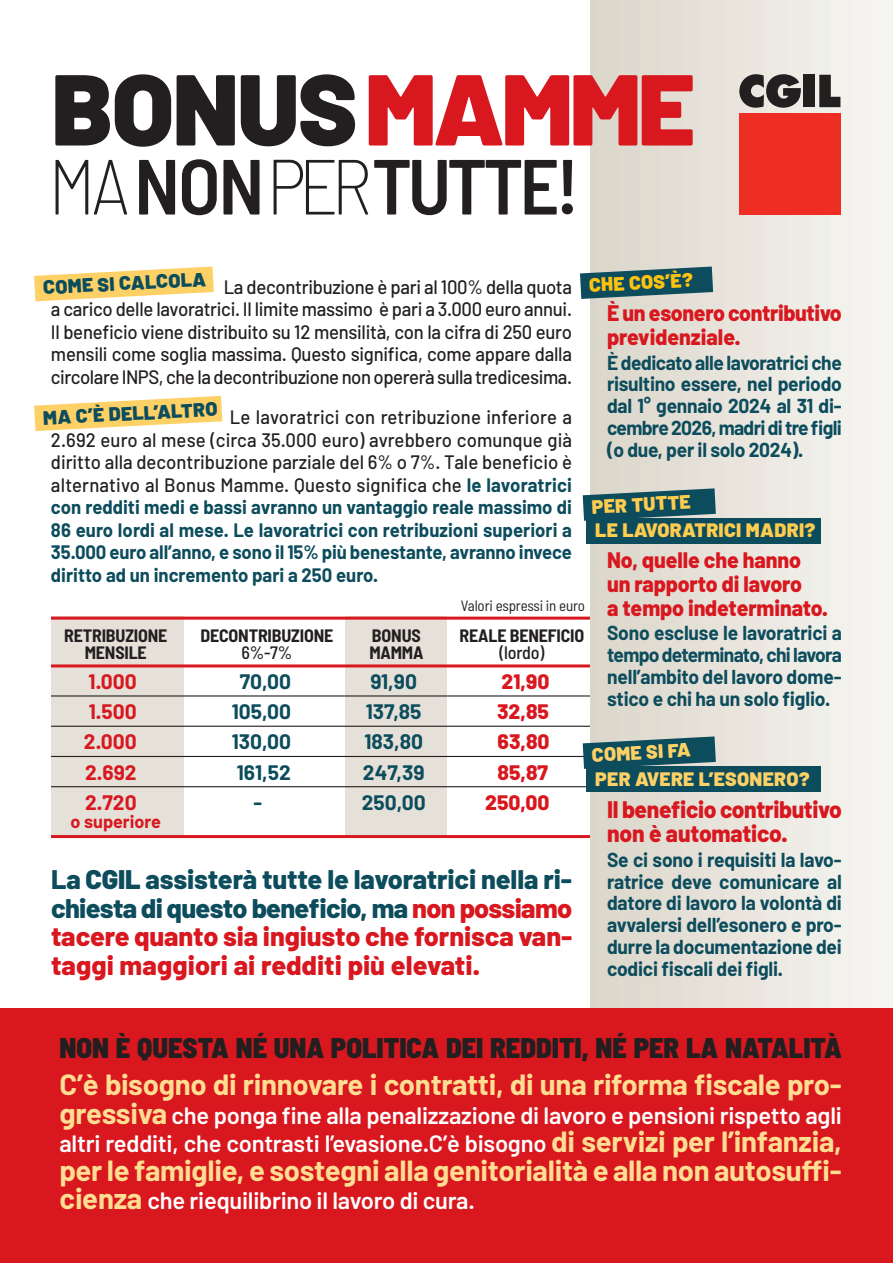
<style>
.page{position:relative;width:893px;height:1263px;background:#fff}
.page>*{position:absolute;margin:0;border:0;box-sizing:border-box;transform-origin:0 0}
.t1{font:900 100.5px "Barlow";letter-spacing:-.015em;color:#231f20}
.t2{font:600 semi-condensed 78px "Barlow";letter-spacing:-.05em;color:#231f20}
.t3{font:700 29.25px "Barlow";letter-spacing:-.01em;color:#ffdd91}
.t4{font:900 semi-condensed 28.5px "Barlow";color:#231f20}
.t5{font:800 27px/28.5px "Barlow";letter-spacing:.005em;color:#d8171f;text-align:justify}
.t6{font:800 24px/24px "Barlow";letter-spacing:-.015em;color:#d8171f;scale:.95 1}
.t7{font:600 23.7px/28.5px "Barlow";letter-spacing:-.01em;color:#fff}
.t8{font:800 22.5px/24px "Barlow";letter-spacing:-.005em;color:#d8171f;scale:.95 1}
.t9{font:700 21px "Barlow";color:#0c4c5c}
.t10{font:800 21px "Barlow";color:#d8171f}
.t11{font:700 21px "Barlow";color:#d8171f}
.t12{font:700 20.25px/21.8px "Barlow";letter-spacing:-.01em;color:#0c4c5c;text-align:justify;scale:.95 1}
.t13{font:700 19.5px/22.5px "Barlow";color:#0c4c5c;text-align:justify;scale:.95 1}
.t14{font:500 19.5px/22.5px "Barlow";letter-spacing:-.025em;color:#231f20;text-align:justify;scale:.95 1}
.t15{font:900 19.5px "Barlow";color:#0c4c5c}
.t16{font:900 19.5px "Barlow";letter-spacing:.015em;color:#fecc4e}
.t17{font:900 19.5px "Barlow";letter-spacing:.015em;color:#fed166}
.t18{font:900 19.5px "Barlow";color:#fec210}
.t19{font:700 semi-condensed 18px "Barlow";letter-spacing:-.01em;color:#231f20}
.t20{font:500 semi-condensed 18px "Barlow";letter-spacing:-.01em;color:#231f20}
.t21{font:700 18px "Barlow";color:#d8171f}
.t22{font:semi-condensed 15px "Barlow";letter-spacing:-.01em;color:#231f20}
.s1{color:#d8171f}
.s2{font-weight:200}
.s3{font-weight:500;color:#231f20}
.s4{color:#0c4c5c}
.s5{font-weight:900;color:#0c4c5c}
.s6{font-weight:700;font-size:29.25px;color:#ffdd91}
</style>
<div class="page">
<div style="left:51px;top:617px;width:132px;height:220px;background:#e5e1d8"></div>
<div style="left:346px;top:617px;width:101px;height:220px;background:#e5e1d8"></div>
<hr style="left:51px;top:617px;width:541px;height:3px;background:#d8171f">
<hr style="left:51px;top:664px;width:541px;height:3px;background:#d8171f">
<hr style="left:51px;top:695px;width:541px;height:1px;background:#231f20">
<hr style="left:51px;top:726px;width:541px;height:1px;background:#231f20">
<hr style="left:51px;top:756px;width:541px;height:1px;background:#231f20">
<hr style="left:51px;top:786px;width:541px;height:1px;background:#231f20">
<hr style="left:51px;top:835px;width:541px;height:3px;background:#d8171f">
<div style="left:590px;top:0;width:303px;height:1013px;background:linear-gradient(to right,#dbd6c9,#f7f5f2)"></div>
<svg style="left:34px;top:267px;width:180px;height:34px"></svg>
<svg style="left:580px;top:267px;width:133px;height:32px;background:#396a75"></svg>
<svg style="left:583px;top:488px;width:133px;height:33px;background:#316571"></svg>
<div style="left:587px;top:518px;width:234px;height:26px;background:#0c4c5c"></div>
<svg style="left:583px;top:736px;width:133px;height:33px;background:#316571"></svg>
<div style="left:587px;top:766px;width:234px;height:26px;background:#0c4c5c"></div>
<svg style="left:34px;top:396px;width:188px;height:35px"></svg>
<svg style="left:739px;top:74px;width:62px;height:34px;background:#696664"></svg>
<div style="left:804px;top:75px;width:11px;height:32px;background:#231f20"></div>
<svg style="left:819px;top:75px;width:21px;height:32px"></svg>
<div style="left:739px;top:113px;width:101px;height:101px;background:#ee2e22"></div>
<div style="left:0;top:1008px;width:893px;height:255px;background:#d8171f"></div>
<h1 class="t1" style="left:51px;top:47px;width:645px">BONUS<span class="s1">MAMME</span></h1>
<h2 class="t2" style="left:48px;top:130px;width:533px"><span class="s2">MA</span>NON<span class="s2">PER</span>TUTTE!</h2>
<p class="t15" style="left:43px;top:275px;width:165px;rotate:-3deg">COME SI CALCOLA</p>
<p class="t18" style="left:588px;top:273px;width:105px;rotate:-3deg">CHE COS’È?</p>
<p class="t14" style="left:51px;top:275px;width:550px;text-indent:173px">La decontribuzione è pari al 100% della quota a carico delle lavoratrici. Il limite massimo è pari a 3.000 euro annui.<br>Il beneficio viene distribuito su 12 mensilità, con la cifra di 250 euro mensili come soglia massima. Questo significa, come appare dalla circolareINPS, che la decontribuzionenon opererà sulla tredicesima.</p>
<p class="t13" style="left:51px;top:406px;width:550px;text-indent:179px"><span class="s3">Le lavoratrici con retribuzione inferiore a 2.692 euro al mese (circa 35.000 euro) avrebbero comunque già diritto alla decontribuzione parziale del 6% o 7%. Tale beneficio è alternativo al Bonus Mamme. Questo significa che</span> le lavoratrici con redditi medi e bassi avranno un vantaggio reale massimo di 86 euro lordi al mese. Le lavoratrici con retribuzioni superiori a 35.000 euro all’anno, e sono il 15% più benestante, avranno invece diritto ad un incremento pari a 250 euro.</p>
<p class="t8" style="left:607px;top:301px;width:249px">È un esonero contributivo previdenziale.</p>
<p class="t12" style="left:607px;top:351px;width:249px">È dedicato alle lavoratrici che risultino essere, nel periodo dal 1° gennaio 2024 al 31 di&shy;cembre2026, madri di trefigli (o due, per il solo 2024).</p>
<p class="t15" style="left:43px;top:406px;width:176px;rotate:-3deg">MA C’È DELL’ALTRO</p>
<p class="t16" style="left:591px;top:495px;width:100px;rotate:-3deg">PER TUTTE</p>
<p class="t16" style="left:595px;top:518px;width:222px">LE LAVORATRICI MADRI?</p>
<p class="t8" style="left:607px;top:548px;width:234px">No, quelle che hanno un rapporto di lavoro<br>a tempo indeterminato.</p>
<p class="t12" style="left:607px;top:622px;width:249px">Sono escluse le lavoratrici a tempo determinato, chi lavora nell’ambito del lavoro dome&shy;stico e chi ha un solo figlio.</p>
<p class="t22" style="left:461px;top:595px;width:126px">Valori espressi in euro</p>
<p class="t19" style="left:64px;top:622px;width:105px">RETRIBUZIONE</p>
<p class="t19" style="left:200px;top:622px;width:134px">DECONTRIBUZIONE</p>
<p class="t19" style="left:372px;top:622px;width:50px">BONUS</p>
<p class="t19" style="left:460px;top:622px;width:126px">REALE BENEFICIO</p>
<p class="t19" style="left:85px;top:639px;width:64px">MENSILE</p>
<p class="t20" style="left:242px;top:639px;width:52px">6%-7%</p>
<p class="t19" style="left:369px;top:639px;width:56px">MAMMA</p>
<p class="t20" style="left:499px;top:639px;width:47px">(lordo)</p>
<p class="t11" style="left:89px;top:668px;width:50px">1.000</p>
<p class="t9" style="left:240px;top:668px;width:53px">70,00</p>
<p class="t9" style="left:370px;top:668px;width:48px">91,90</p>
<p class="t10" style="left:502px;top:668px;width:49px">21,90</p>
<p class="t11" style="left:89px;top:698px;width:49px">1.500</p>
<p class="t9" style="left:232px;top:698px;width:61px">105,00</p>
<p class="t9" style="left:366px;top:698px;width:57px">137,85</p>
<p class="t10" style="left:497px;top:698px;width:54px">32,85</p>
<p class="t11" style="left:84px;top:729px;width:54px">2.000</p>
<p class="t9" style="left:232px;top:729px;width:61px">130,00</p>
<p class="t9" style="left:364px;top:729px;width:60px">183,80</p>
<p class="t10" style="left:498px;top:729px;width:54px">63,80</p>
<p class="t11" style="left:85px;top:759px;width:53px">2.692</p>
<p class="t9" style="left:237px;top:759px;width:56px">161,52</p>
<p class="t9" style="left:363px;top:759px;width:63px">247,39</p>
<p class="t10" style="left:498px;top:759px;width:52px">85,87</p>
<p class="t11" style="left:85px;top:789px;width:53px">2.720</p>
<p class="t9" style="left:254px;top:789px;width:10px">-</p>
<p class="t9" style="left:362px;top:789px;width:66px">250,00</p>
<p class="t10" style="left:485px;top:789px;width:66px">250,00</p>
<p class="t21" style="left:71px;top:811px;width:92px">o superiore</p>
<p class="t17" style="left:591px;top:743px;width:101px;rotate:-3deg">COME SI FA</p>
<p class="t17" style="left:595px;top:766px;width:216px">PER AVERE L’ESONERO?</p>
<p class="t6" style="left:607px;top:797px;width:249px">Il beneficio contributivo non è automatico.</p>
<p class="t12" style="left:607px;top:848px;width:249px">Se ci sono i requisiti la lavo&shy;ratrice deve comunicare al datore di lavoro la volontà di avvalersi dell’esonero e pro&shy;durre la documentazione dei codici fiscali dei figli.</p>
<h3 class="t5" style="left:51px;top:865px;width:523px"><span class="s4">La</span> <span class="s5">CGIL</span> <span class="s4">assisterà tutte le lavoratrici nella ri&shy;chiesta di questo beneficio, ma</span> non possiamo tacere quanto sia ingiusto che fornisca van&shy;taggi maggiori ai redditi più elevati.</h3>
<h3 class="t4" style="left:60px;top:1027px;width:784px">NON È QUESTA NÉ UNA POLITICA DEI REDDITI, NÉ PER LA NATALITÀ</h3>
<h3 class="t3" style="left:60px;top:1066px;width:784px">C’è bisogno di rinnovare i contratti, di una riforma fiscale pro-</h3>
<p class="t7" style="left:60px;top:1100px;width:784px"><span class="s6">gressiva</span> che ponga fine alla penalizzazione di lavoro e pensioni rispetto agli altri redditi, che contrasti l’evasione.C’è bisogno <span class="s6">di servizi per l’infanzia,</span></p>
<h3 class="t3" style="left:60px;top:1152px;width:784px">per le famiglie, e sostegni alla genitorialità e alla non autosuffi-</h3>
<p class="t7" style="left:60px;top:1186px;width:417px"><span class="s6">cienza</span> che riequilibrino il lavoro di cura.</p>
</div>
